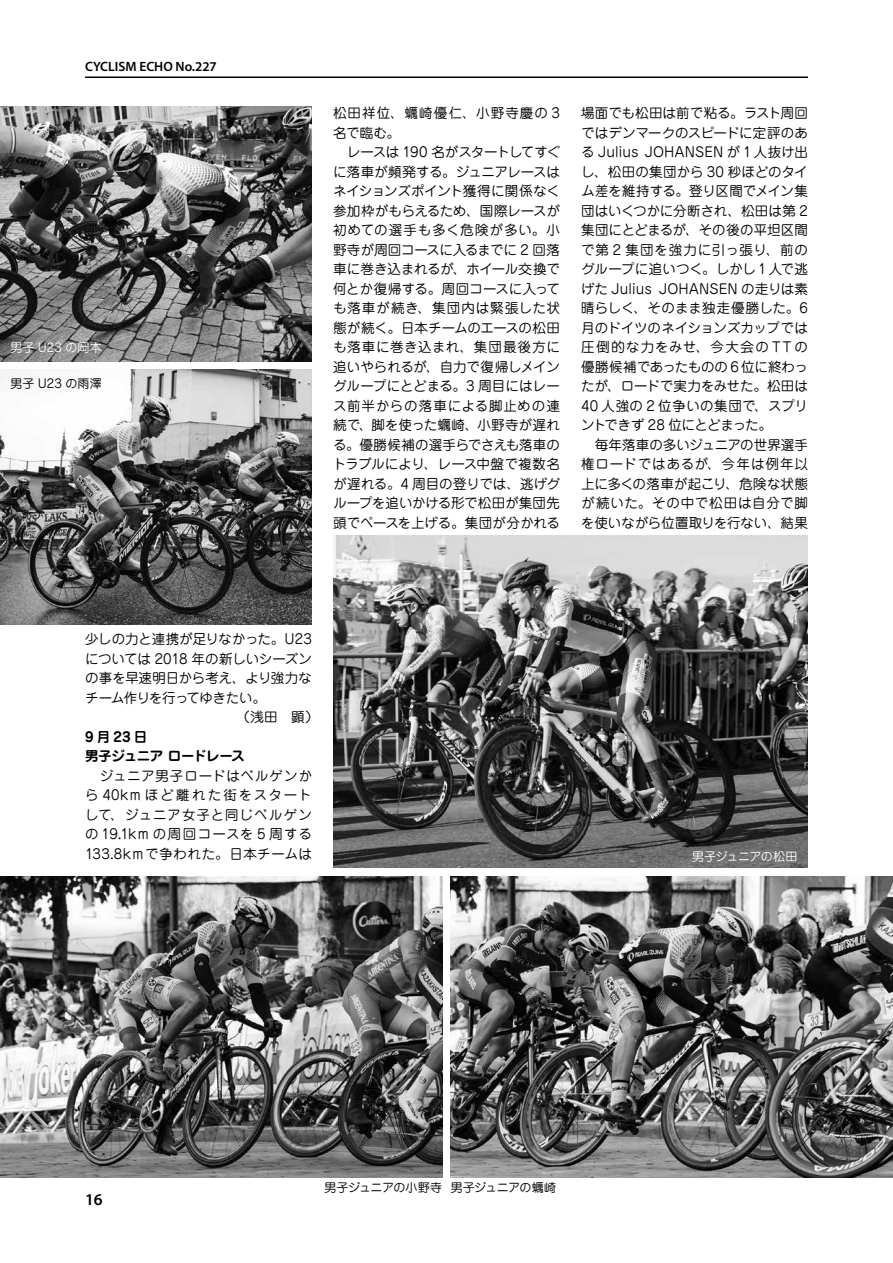
<style>
.page{position:relative;width:893px;height:1263px;background:#fff}
.page>*{position:absolute;margin:0;border:0;box-sizing:border-box;transform-origin:0 0}
.t1{font:600 16.5px "Myriad Pro";color:#000}
.t2{font:13.5px/19.5px "Jun 201 Pro";letter-spacing:.01em;color:#000}
.t3{font:13.5px "Jun 201 Pro";letter-spacing:-.015em;color:#000}
.t4{font:600 13.5px "Myriad Pro";color:#000}
.t5{font:700 13.5px/19.5px "Jun 501 Pro";letter-spacing:-.02em;color:#000}
.t6{font:13.5px "Jun 201 Pro";letter-spacing:-.035em;color:#000}
.t7{font:12px "Jun 201 Pro";letter-spacing:-.035em;color:#000}
.t8{font:12px "Jun 201 Pro";letter-spacing:-.04em;color:#fff}
.t9{font:12px "Jun 201 Pro";letter-spacing:-.005em;color:#fff}
.t10{font:12px "Jun 201 Pro";letter-spacing:-.005em;color:#000}
</style>
<div class="page">
<hr style="left:85px;top:77px;width:723px;height:1px;background:#000">
<img style="left:0;top:370px;width:312px;height:255px">
<img style="left:0;top:106px;width:312px;height:255px">
<img style="left:333px;top:536px;width:475px;height:331px">
<img style="left:451px;top:876px;width:442px;height:302px">
<img style="left:0;top:876px;width:442px;height:302px">
<p class="t4" style="left:85px;top:58px;width:133px">CYCLISM ECHO No.227</p>
<p class="t9" style="left:11px;top:338px;width:93px">男子 U23 の岡本</p>
<p class="t10" style="left:11px;top:374px;width:93px">男子 U23 の雨澤</p>
<p class="t2" style="left:333px;top:102px;width:228px">松田祥位、蠣崎優仁、小野寺慶の 3名で臨む。<br>　レースは 190 名がスタートしてすぐに落車が頻発する。ジュニアレースはネイションズポイント獲得に関係なく参加枠がもらえるため、国際レースが初めての選手も多く危険が多い。小野寺が周回コースに入るまでに 2 回落車に巻き込まれるが、ホイール交換で何とか復帰する。周回コースに入っても落車が続き、集団内は緊張した状態が続く。日本チームのエースの松田も落車に巻き込まれ、集団最後方に追いやられるが、自力で復帰しメイングループにとどまる。3 周目にはレース前半からの落車による脚止めの連続で、脚を使った蠣崎、小野寺が遅れる。優勝候補の選手らでさえも落車のトラブルにより、レース中盤で複数名が遅れる。4 周目の登りでは、逃げグループを追いかける形で松田が集団先頭でペースを上げる。集団が分かれる</p>
<p class="t2" style="left:581px;top:102px;width:228px">場面でも松田は前で粘る。ラスト周回ではデンマークのスピードに定評のある Julius JOHANSEN が 1 人抜け出し、松田の集団から 30 秒ほどのタイム差を維持する。登り区間でメイン集団はいくつかに分断され、松田は第 2集団にとどまるが、その後の平坦区間で第 2 集団を強力に引っ張り、前のグループに追いつく。しかし1 人で逃げた Julius JOHANSEN の走りは素晴らしく、そのまま独走優勝した。6月のドイツのネイションズカップでは圧倒的な力をみせ、今大会の TTの優勝候補であったものの 6 位に終わったが、ロードで実力をみせた。松田は<br>40 人強の 2 位争いの集団で、スプリントできず 28 位にとどまった。<br>　毎年落車の多いジュニアの世界選手権ロードではあるが、今年は例年以上に多くの落車が起こり、危険な状態が続いた。その中で松田は自分で脚を使いながら位置取りを行ない、結果</p>
<p class="t2" style="left:85px;top:628px;width:228px">少しの力と連携が足りなかった。U23</p>
<p class="t3" style="left:85px;top:648px;width:228px">については 2018 年の新しいシーズン</p>
<p class="t3" style="left:85px;top:668px;width:228px">の事を早速明日から考え、より強力な</p>
<p class="t6" style="left:85px;top:687px;width:182px">チーム作りを行ってゆきたい。</p>
<p class="t2" style="left:236px;top:706px;width:84px">（浅田　顕）</p>
<p class="t5" style="left:85px;top:726px;width:161px">9月23日<br>男子ジュニア ロードレース</p>
<p class="t2" style="left:85px;top:765px;width:228px;text-align:justify">　ジュニア男子ロードはベルゲンから 40km ほど離れた街をスタートして、ジュニア女子と同じベルゲンの 19.1km の周回コースを 5 周する133.8kmで争われた。日本チームは</p>
<p class="t8" style="left:692px;top:847px;width:107px">男子ジュニアの松田</p>
<p class="t1" style="left:85px;top:1188px;width:19px">16</p>
<p class="t7" style="left:325px;top:1177px;width:233px">男子ジュニアの小野寺 男子ジュニアの蠣崎</p>
</div>
